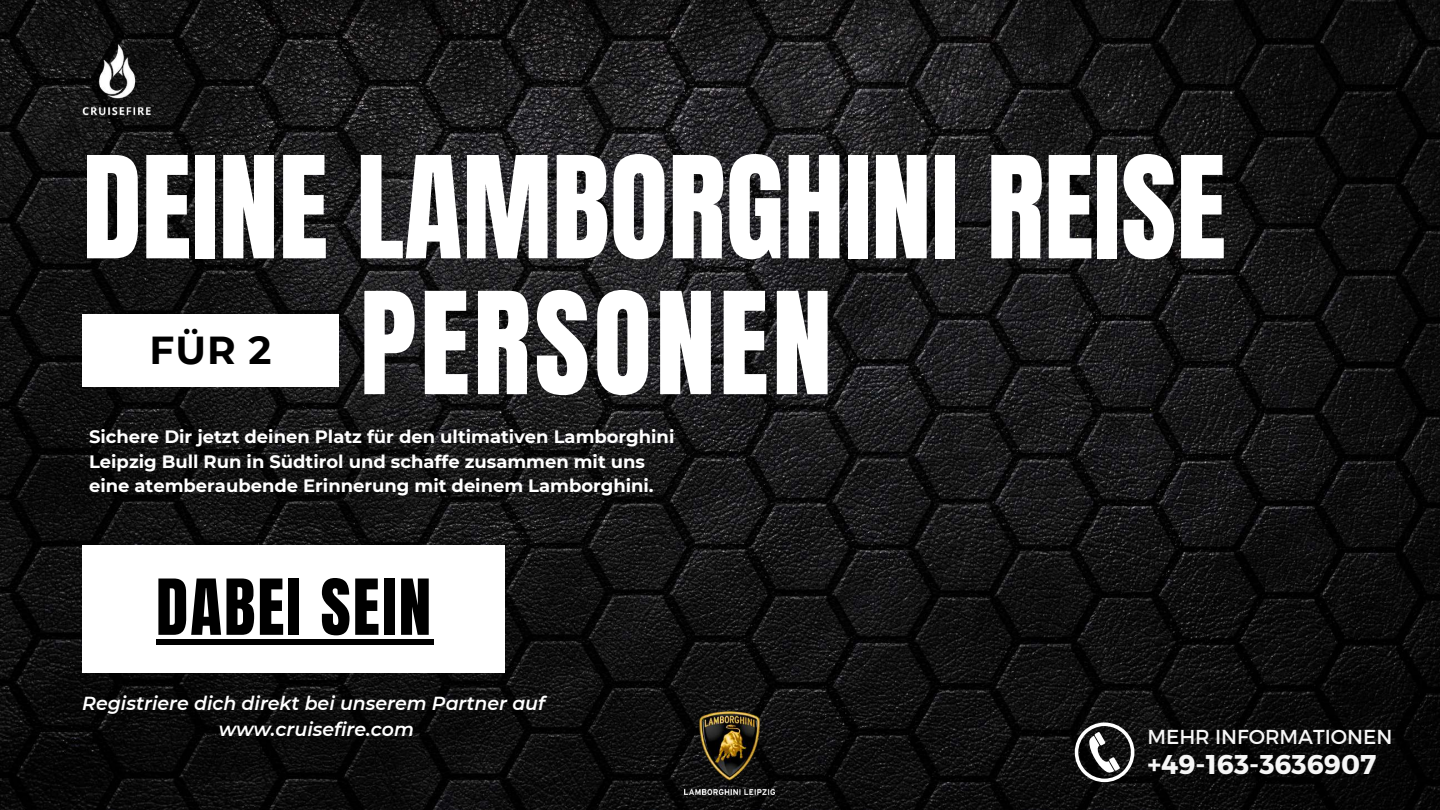
<style>
.page{position:relative;width:1440px;height:810px;background:#fff}
.page>*{position:absolute;margin:0;border:0;box-sizing:border-box;transform-origin:0 0}
.t1{font:120.3px/135.9px "Anton";color:#fff}
.t2{font:65.6px "Anton";letter-spacing:.03em;color:#000}
.t3{font:700 38.9px "Montserrat";color:#000}
.t4{font:700 27.1px "Montserrat";color:#f6f6f6}
.t5{font:20.2px "Montserrat";color:#f6f6f6}
.t6{font:italic 600 18.9px/26.2px "Montserrat";color:#fff;text-align:center}
.t7{font:700 17.9px/24.5px "Montserrat";color:#fff}
</style>
<div class="page">
<img style="left:0;top:0;width:1440px;height:810px">
<div style="left:82px;top:315px;width:257px;height:72px;background:#fff"></div>
<div style="left:82px;top:545px;width:423px;height:127px;background:#fff"></div>
<svg style="left:1075px;top:722px;width:59px;height:60px"></svg>
<img style="left:82px;top:44px;width:69px;height:74px">
<div style="left:156px;top:639px;width:277px;height:6px;background:#000"></div>
<img style="left:684px;top:712px;width:90px;height:82px">
<h1 class="t1" style="left:360px;top:142px;width:868px;text-indent:-277px">DEINE LAMBORGHINI REISE<br>PERSONEN</h1>
<h3 class="t3" style="left:150px;top:326px;width:124px">FÜR 2</h3>
<p class="t7" style="left:89px;top:425px;width:587px">Sichere Dir jetzt deinen Platz für den ultimativen Lamborghini<br>Leipzig Bull Run in Südtirol und schaffe zusammen mit uns eine atemberaubende Erinnerung mit deinem Lamborghini.</p>
<h2 class="t2" style="left:156px;top:560px;width:277px">DABEI SEIN</h2>
<p class="t6" style="left:82px;top:690px;width:464px">Registriere dich direkt bei unserem Partner auf www.cruisefire.com</p>
<p class="t5" style="left:1147px;top:723px;width:247px">MEHR INFORMATIONEN</p>
<h3 class="t4" style="left:1147px;top:747px;width:230px">+49-163-3636907</h3>
</div>
